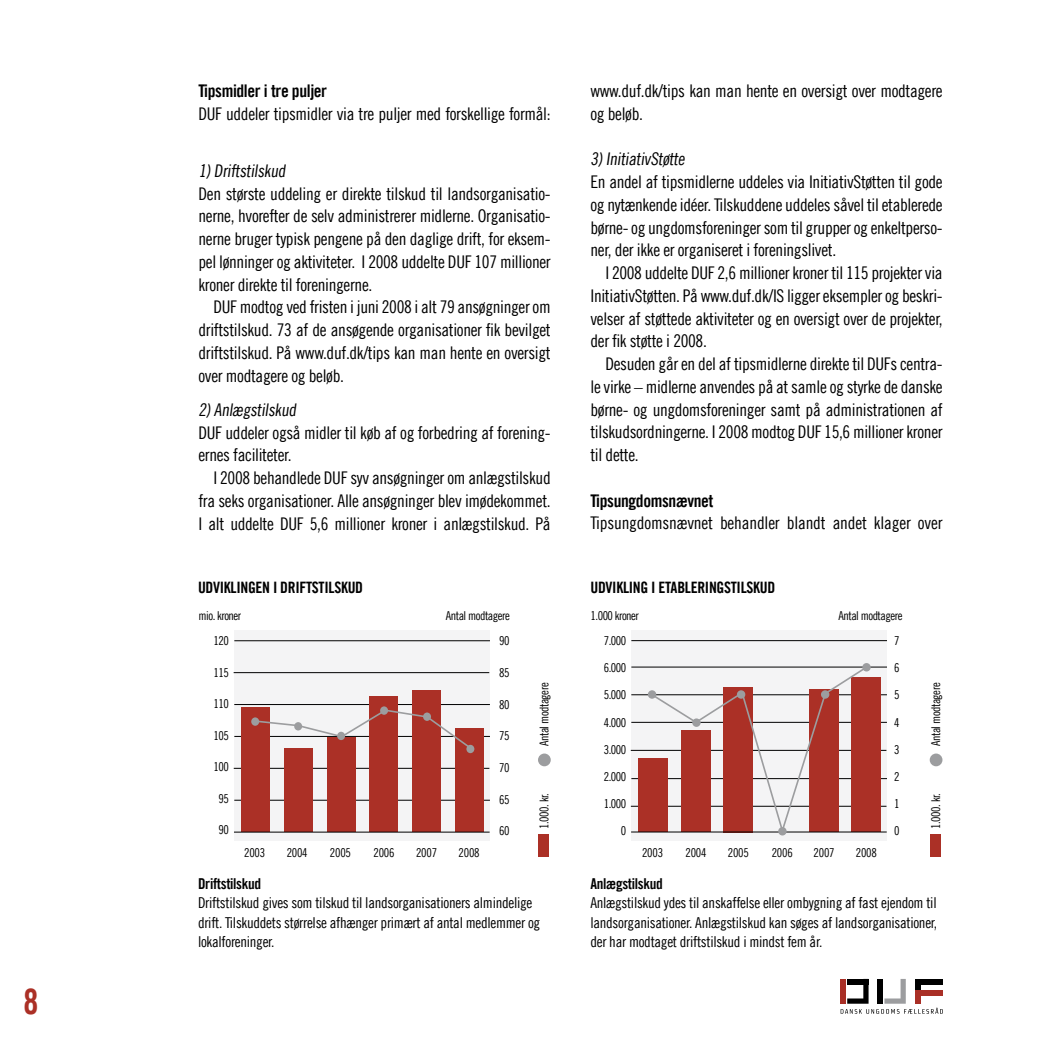
<style>
.page{position:relative;width:1042px;height:1042px;background:#fff}
.page>*{position:absolute;margin:0;border:0;box-sizing:border-box;transform-origin:0 0}
.t1{font:35px "Trade Gothic LT Com Bd Cn 20";color:#ab3026}
.t2{font:17.5px/22.8px "Trade Gothic LT Com Cn 18";letter-spacing:-.02em;color:#000}
.t3{font:17.5px "Trade Gothic LT Com Bd Cn 20";letter-spacing:-.02em;color:#000}
.t4{font:15.75px "Trade Gothic LT Com Bd Cn 20";letter-spacing:-.02em;color:#000}
.t5{font:15.05px/19.2px "Trade Gothic LT Com Cn 18";letter-spacing:-.02em;color:#000}
.t6{font:15.05px "Trade Gothic LT Com Bd Cn 20";letter-spacing:-.02em;color:#000}
.t7{font:12.25px "Trade Gothic LT Com Cn 18";letter-spacing:-.04em;color:#000}
.t8{font:12.08px "Trade Gothic LT Com Cn 18";letter-spacing:-.04em;color:#000}
</style>
<div class="page">
<svg style="left:840px;top:979px;width:103px;height:35px"></svg>
<div style="left:631px;top:631px;width:255px;height:210px;background:#f4f4f5"></div>
<hr style="left:631px;top:694px;width:256px;height:1px;background:#000">
<hr style="left:631px;top:722px;width:256px;height:1px;background:#000">
<hr style="left:631px;top:640px;width:256px;height:1px;background:#000">
<hr style="left:631px;top:667px;width:256px;height:1px;background:#000">
<hr style="left:631px;top:750px;width:255px;height:1px;background:#000">
<hr style="left:631px;top:778px;width:256px;height:1px;background:#000">
<hr style="left:631px;top:806px;width:255px;height:1px;background:#000">
<div style="left:638px;top:758px;width:30px;height:74px;background:#ab3026"></div>
<svg style="left:648px;top:690px;width:8px;height:9px"></svg>
<div style="left:930px;top:834px;width:10px;height:22px;background:#ab3026"></div>
<div style="left:929px;top:753px;width:13px;height:13px;background:#9c9d9f;border-radius:50%"></div>
<div style="left:234px;top:631px;width:256px;height:210px;background:#f4f4f5"></div>
<hr style="left:234px;top:672px;width:255px;height:1px;background:#000">
<hr style="left:234px;top:704px;width:256px;height:1px;background:#000">
<hr style="left:234px;top:640px;width:256px;height:1px;background:#000">
<hr style="left:234px;top:768px;width:255px;height:1px;background:#000">
<hr style="left:234px;top:736px;width:256px;height:1px;background:#000">
<hr style="left:234px;top:800px;width:256px;height:1px;background:#000">
<div style="left:241px;top:707px;width:28px;height:125px;background:#ab3026"></div>
<div style="left:284px;top:748px;width:28px;height:84px;background:#ab3026"></div>
<div style="left:327px;top:738px;width:28px;height:94px;background:#ab3026"></div>
<div style="left:370px;top:696px;width:28px;height:136px;background:#ab3026"></div>
<div style="left:413px;top:690px;width:28px;height:142px;background:#ab3026"></div>
<div style="left:251px;top:717px;width:8px;height:9px;background:#9c9d9f;border-radius:50%"></div>
<div style="left:538px;top:834px;width:10px;height:22px;background:#ab3026"></div>
<div style="left:538px;top:753px;width:13px;height:13px;background:#9c9d9f;border-radius:50%"></div>
<div style="left:456px;top:728px;width:28px;height:104px;background:#ab3026"></div>
<hr style="left:234px;top:832px;width:256px;height:1px;background:#000">
<svg style="left:254px;top:708px;width:220px;height:43px"></svg>
<div style="left:851px;top:677px;width:30px;height:155px;background:#ab3026"></div>
<hr style="left:631px;top:831px;width:256px;height:1px;background:#000">
<svg style="left:650px;top:664px;width:220px;height:169px"></svg>
<div style="left:778px;top:827px;width:8px;height:8px;background:#9c9d9f;border-radius:50%"></div>
<h1 class="t1" style="left:23px;top:980px;width:17px">8</h1>
<p class="t3" style="left:198px;top:80px;width:130px">Tipsmidler i tre puljer</p>
<p class="t2" style="left:198px;top:102px;width:354px">DUF uddeler tipsmidler via tre puljer med forskellige formål:</p>
<p class="t2" style="left:198px;top:159px;width:354px">1)Driftstilskud<br>Den største uddeling er direkte tilskud til landsorganisatio&shy;nerne, hvorefter de selv administrerer midlerne. Organisatio&shy;nerne bruger typisk pengene på den daglige drift, for eksem&shy;pel lønninger og aktiviteter. I 2008 uddelte DUF 107 millioner kroner direkte til foreningerne.</p>
<p class="t2" style="left:198px;top:296px;width:354px;text-align:justify;text-indent:15px">DUF modtog ved fristen i juni 2008 i alt 79 ansøgninger om driftstilskud. 73 af de ansøgende organisationer fik bevilget driftstilskud. På www.duf.dk/tips kan man hente en oversigt over modtagere og beløb.</p>
<p class="t2" style="left:198px;top:398px;width:354px">2)Anlægstilskud<br>DUF uddeler også midler til køb af og forbedring af forening&shy;ernes faciliteter.</p>
<p class="t2" style="left:198px;top:466px;width:354px;text-align:justify;text-indent:15px">I 2008 behandlede DUF syv ansøgninger om anlægstilskud fra seks organisationer. Alle ansøgninger blev imødekommet.<br>I alt uddelte DUF 5,6 millioner kroner i anlægstilskud. På</p>
<p class="t4" style="left:198px;top:578px;width:158px">Udviklingen i driftstilskud</p>
<p class="t7" style="left:198px;top:609px;width:44px">mio. kroner</p>
<p class="t7" style="left:446px;top:609px;width:65px">Antal modtagere</p>
<p class="t7" style="left:213px;top:633px;width:17px">120</p>
<p class="t7" style="left:499px;top:633px;width:12px">90</p>
<p class="t7" style="left:213px;top:665px;width:17px">115</p>
<p class="t7" style="left:499px;top:665px;width:12px">85</p>
<p class="t7" style="left:213px;top:696px;width:17px">110</p>
<p class="t7" style="left:213px;top:728px;width:17px">105</p>
<p class="t7" style="left:499px;top:697px;width:12px">80</p>
<p class="t7" style="left:499px;top:729px;width:12px">75</p>
<p class="t8" style="left:537px;top:746px;width:65px;rotate:-90deg">Antal modtagere</p>
<p class="t7" style="left:213px;top:759px;width:17px">100</p>
<p class="t7" style="left:499px;top:760px;width:12px">70</p>
<p class="t7" style="left:218px;top:791px;width:12px">95</p>
<p class="t7" style="left:218px;top:822px;width:12px">90</p>
<p class="t7" style="left:499px;top:792px;width:12px">65</p>
<p class="t7" style="left:499px;top:824px;width:12px">60</p>
<p class="t8" style="left:537px;top:829px;width:37px;rotate:-90deg">1.000. kr.</p>
<p class="t7" style="left:244px;top:845px;width:23px">2003</p>
<p class="t7" style="left:287px;top:845px;width:23px">2004</p>
<p class="t7" style="left:330px;top:845px;width:23px">2005</p>
<p class="t7" style="left:373px;top:845px;width:23px">2006</p>
<p class="t7" style="left:416px;top:845px;width:23px">2007</p>
<p class="t7" style="left:459px;top:845px;width:23px">2008</p>
<p class="t6" style="left:198px;top:874px;width:65px">Driftstilskud</p>
<p class="t5" style="left:198px;top:893px;width:344px">Driftstilskud gives som tilskud til landsorganisationers almindelige drift. Tilskuddets størrelse afhænger primært af antal medlemmer og lokalforeninger.</p>
<p class="t2" style="left:590px;top:79px;width:354px">www.duf.dk/tips kan man hente en oversigt over modtagere og beløb.</p>
<p class="t2" style="left:590px;top:147px;width:354px">3)InitiativStøtte<br>En andel af tipsmidlerne uddeles via InitiativStøtten til gode og nytænkende idéer. Tilskuddene uddeles såvel til etablerede børne- og ungdomsforeninger som til grupper og enkeltperso&shy;ner, der ikke er organiseret i foreningslivet.</p>
<p class="t2" style="left:590px;top:261px;width:354px;text-align:justify;text-indent:15px">I 2008 uddelte DUF 2,6 millioner kroner til 115 projekter via InitiativStøtten. På www.duf.dk/IS ligger eksempler og beskri&shy;velser af støttede aktiviteter og en oversigt over de projekter, der fik støtte i 2008.</p>
<p class="t2" style="left:590px;top:352px;width:354px;text-align:justify;text-indent:15px">Desuden går en del af tipsmidlerne direkte til DUFs centra&shy;le virke – midlerne anvendes på at samle og styrke de danske børne- og ungdomsforeninger samt på administrationen af tilskudsordningerne. I 2008 modtog DUF 15,6 millioner kroner til dette.</p>
<p class="t3" style="left:590px;top:490px;width:125px">Tipsungdomsnævnet</p>
<p class="t2" style="left:590px;top:511px;width:354px">Tipsungdomsnævnet behandler blandt andet klager over</p>
<p class="t4" style="left:590px;top:578px;width:178px">Udvikling i etableringstilskud</p>
<p class="t7" style="left:590px;top:609px;width:50px">1.000 kroner</p>
<p class="t7" style="left:838px;top:609px;width:65px">Antal modtagere</p>
<p class="t7" style="left:604px;top:633px;width:24px">7.000</p>
<p class="t7" style="left:894px;top:633px;width:7px">7</p>
<p class="t7" style="left:604px;top:660px;width:24px">6.000</p>
<p class="t7" style="left:894px;top:660px;width:7px">6</p>
<p class="t7" style="left:604px;top:688px;width:24px">5.000</p>
<p class="t7" style="left:604px;top:715px;width:24px">4.000</p>
<p class="t7" style="left:604px;top:742px;width:24px">3.000</p>
<p class="t7" style="left:894px;top:688px;width:7px">5</p>
<p class="t7" style="left:894px;top:715px;width:7px">4</p>
<p class="t7" style="left:894px;top:742px;width:7px">3</p>
<p class="t8" style="left:929px;top:746px;width:65px;rotate:-90deg">Antal modtagere</p>
<p class="t7" style="left:604px;top:769px;width:24px">2.000</p>
<p class="t7" style="left:894px;top:769px;width:7px">2</p>
<p class="t7" style="left:604px;top:796px;width:24px">1.000</p>
<p class="t7" style="left:621px;top:823px;width:7px">0</p>
<p class="t7" style="left:894px;top:796px;width:7px">1</p>
<p class="t7" style="left:894px;top:823px;width:7px">0</p>
<p class="t8" style="left:929px;top:829px;width:37px;rotate:-90deg">1.000. kr.</p>
<p class="t7" style="left:642px;top:845px;width:23px">2003</p>
<p class="t7" style="left:685px;top:845px;width:23px">2004</p>
<p class="t7" style="left:728px;top:845px;width:23px">2005</p>
<p class="t7" style="left:772px;top:845px;width:23px">2006</p>
<p class="t7" style="left:813px;top:845px;width:23px">2007</p>
<p class="t7" style="left:856px;top:845px;width:23px">2008</p>
<p class="t6" style="left:590px;top:874px;width:74px">Anlægstilskud</p>
<p class="t5" style="left:590px;top:893px;width:348px;text-align:justify">Anlægstilskud ydes til anskaffelse eller ombygning af fast ejendom til landsorganisationer. Anlægstilskud kan søges af landsorganisationer, der har modtaget driftstilskud i mindst fem år.</p>
</div>
